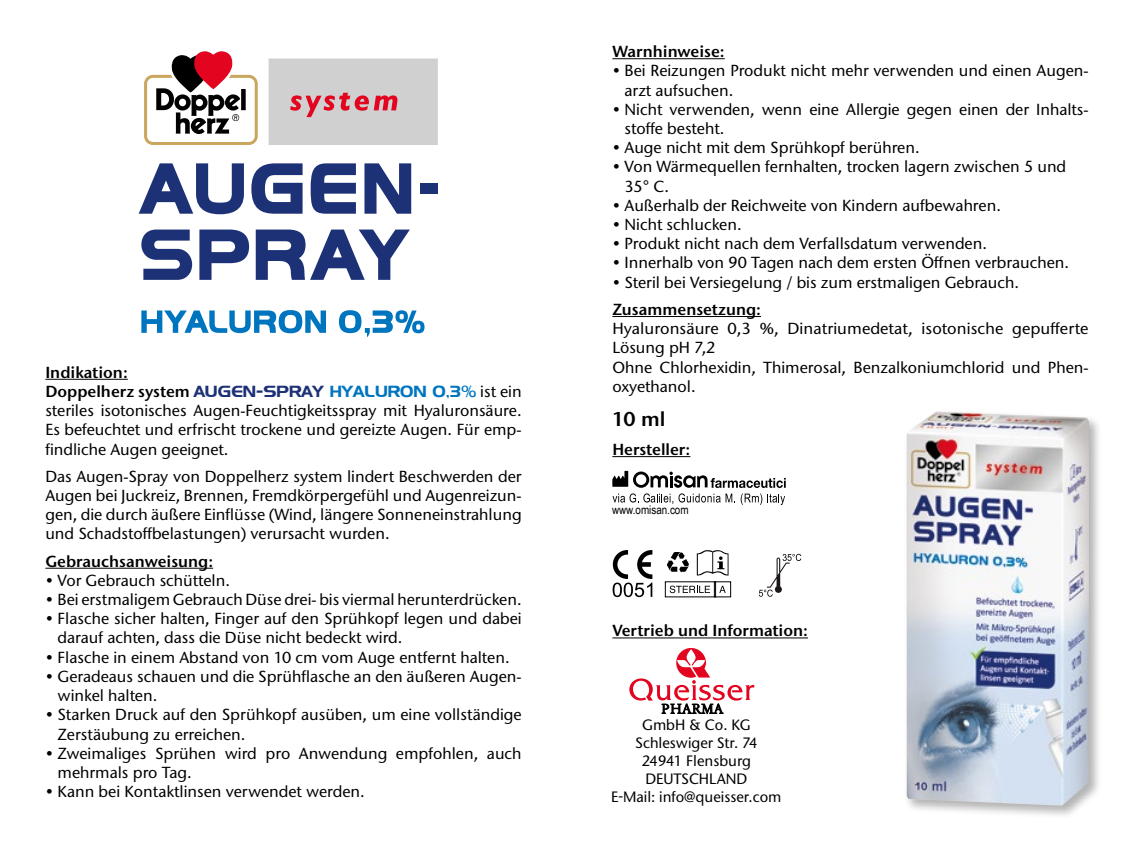
<style>
.page{position:relative;width:1134px;height:851px;background:#fff}
.page>*{position:absolute;margin:0;border:0;box-sizing:border-box;transform-origin:0 0}
.t1{font:600 20px "Stone Sans ITC Pro";color:#000}
.t2{font:500 16px/19.2px "Stone Sans ITC Pro";color:#000}
.t3{font:600 16px "Stone Sans ITC Pro";color:#000}
.t4{font:500 15px/18px "Stone Sans ITC Pro";color:#000;text-align:center}
.t5{font:12px "Arial Narrow";color:#000}
.s1{font-weight:600}
.s2{font-family:"Denmark";font-weight:400;color:#1d3176}
.s3{font-family:"Denmark";font-weight:400;color:#0075bf}
</style>
<div class="page">
<hr style="left:45px;top:379px;width:83px;height:1px;background:#000">
<hr style="left:45px;top:567px;width:168px;height:1px;background:#000">
<svg style="left:139px;top:163px;width:105px;height:51px"></svg>
<svg style="left:251px;top:163px;width:52px;height:51px"></svg>
<svg style="left:311px;top:163px;width:45px;height:51px"></svg>
<svg style="left:364px;top:163px;width:47px;height:51px"></svg>
<div style="left:420px;top:184px;width:18px;height:10px;background:#1d3176"></div>
<svg style="left:141px;top:229px;width:51px;height:51px"></svg>
<svg style="left:199px;top:229px;width:50px;height:51px"></svg>
<svg style="left:256px;top:229px;width:154px;height:51px"></svg>
<svg style="left:141px;top:310px;width:185px;height:23px"></svg>
<svg style="left:339px;top:310px;width:85px;height:27px"></svg>
<svg style="left:144px;top:51px;width:114px;height:94px"></svg>
<div style="left:269px;top:58px;width:169px;height:87px;background:#d0d0d0"></div>
<svg style="left:290px;top:93px;width:107px;height:24px"></svg>
<hr style="left:612px;top:58px;width:113px;height:1px;background:#000">
<hr style="left:612px;top:316px;width:149px;height:1px;background:#000">
<hr style="left:612px;top:456px;width:78px;height:1px;background:#000">
<hr style="left:612px;top:637px;width:196px;height:1px;background:#000">
<svg style="left:613px;top:550px;width:39px;height:47px"></svg>
<svg style="left:612px;top:471px;width:174px;height:34px"></svg>
<svg style="left:667px;top:552px;width:22px;height:20px"></svg>
<svg style="left:697px;top:550px;width:32px;height:25px"></svg>
<svg style="left:759px;top:553px;width:42px;height:43px"></svg>
<svg style="left:670px;top:585px;width:40px;height:8px"></svg>
<svg style="left:719px;top:585px;width:7px;height:7px"></svg>
<div style="left:714px;top:581px;width:17px;height:16px;border:1px solid #000"></div>
<svg style="left:629px;top:648px;width:125px;height:65px"></svg>
<div style="left:904px;top:409px;width:198px;height:409px;background:#000;opacity:.3"></div>
<img style="left:906px;top:411px;width:183px;height:394px">
<p class="t2" style="left:45px;top:362px;width:478px"><span class="s1">Indikation:<br>Doppelherz system</span> <span class="s2">AUGEN-SPRAY</span> <span class="s3">HYALURON 0,3%</span> ist ein steriles isotonisches Augen-Feuchtigkeitsspray mit Hyaluronsäure.<br>Es befeuchtet und erfrischt trockene und gereizte Augen. Für emp&shy;findliche Augen geeignet.</p>
<p class="t2" style="left:45px;top:466px;width:478px;text-align:justify">Das Augen-Spray von Doppelherz system lindert Beschwerden der Augen bei Juckreiz, Brennen, Fremdkörpergefühl und Augenreizun&shy;gen, die durch äußere Einflüsse (Wind, längere Sonneneinstrahlung und Schadstoffbelastungen) verursacht wurden.</p>
<p class="t3" style="left:45px;top:551px;width:169px">Gebrauchsanweisung:</p>
<p class="t2" style="left:45px;top:570px;width:186px">• Vor Gebrauch schütteln.</p>
<p class="t2" style="left:45px;top:589px;width:478px">• Bei erstmaligem Gebrauch Düse drei- bis viermal herunterdrücken.</p>
<p class="t2" style="left:58px;top:609px;width:466px;text-indent:-12px">• Flasche sicher halten, Finger auf den Sprühkopf legen und dabei darauf achten, dass die Düse nicht bedeckt wird.</p>
<p class="t2" style="left:45px;top:647px;width:466px">• Flasche in einem Abstand von 10 cm vom Auge entfernt halten.</p>
<p class="t2" style="left:58px;top:666px;width:466px;text-indent:-12px">• Geradeaus schauen und die Sprühflasche an den äußeren Augen&shy;winkel halten.</p>
<p class="t2" style="left:58px;top:705px;width:466px;text-indent:-12px">• Starken Druck auf den Sprühkopf ausüben, um eine vollständige<br>Zerstäubung zu erreichen.</p>
<p class="t2" style="left:58px;top:743px;width:466px;text-indent:-12px">• Zweimaliges Sprühen wird pro Anwendung empfohlen, auch mehrmals pro Tag.</p>
<p class="t2" style="left:45px;top:781px;width:321px">• Kann bei Kontaktlinsen verwendet werden.</p>
<p class="t3" style="left:612px;top:41px;width:114px">Warnhinweise:</p>
<p class="t2" style="left:624px;top:61px;width:465px;text-indent:-12px">• Bei Reizungen Produkt nicht mehr verwenden und einen Augen&shy;arzt aufsuchen.</p>
<p class="t2" style="left:624px;top:99px;width:464px;text-indent:-12px">• Nicht verwenden, wenn eine Allergie gegen einen der Inhalts&shy;stoffe besteht.</p>
<p class="t2" style="left:612px;top:138px;width:309px">• Auge nicht mit dem Sprühkopf berühren.</p>
<p class="t2" style="left:624px;top:157px;width:443px;text-indent:-12px">• Von Wärmequellen fernhalten, trocken lagern zwischen 5 und<br>35° C.</p>
<p class="t2" style="left:612px;top:195px;width:390px">• Außerhalb der Reichweite von Kindern aufbewahren.</p>
<p class="t2" style="left:612px;top:215px;width:131px">• Nicht schlucken.</p>
<p class="t2" style="left:612px;top:234px;width:376px">• Produkt nicht nach dem Verfallsdatum verwenden.</p>
<p class="t2" style="left:612px;top:253px;width:458px">• Innerhalb von 90 Tagen nach dem ersten Öffnen verbrauchen.</p>
<p class="t2" style="left:612px;top:272px;width:408px">• Steril bei Versiegelung / bis zum erstmaligen Gebrauch.</p>
<p class="t3" style="left:612px;top:299px;width:150px">Zusammensetzung:</p>
<p class="t2" style="left:612px;top:319px;width:478px">Hyaluronsäure 0,3 %, Dinatriumedetat, isotonische gepufferte Lösung pH 7,2<br>Ohne Chlorhexidin, Thimerosal, Benzalkoniumchlorid und Phen&shy;oxyethanol.</p>
<p class="t1" style="left:612px;top:406px;width:55px">10 ml</p>
<p class="t3" style="left:612px;top:439px;width:80px">Hersteller:</p>
<p class="t5" style="left:612px;top:500px;width:78px">www.omisan.com</p>
<p class="t3" style="left:612px;top:620px;width:197px">Vertrieb und Information:</p>
<p class="t4" style="left:611px;top:715px;width:172px">GmbH &amp; Co. KG<br>Schleswiger Str. 74<br>24941 Flensburg<br>DEUTSCHLAND<br>E-Mail: info@queisser.com</p>
</div>
